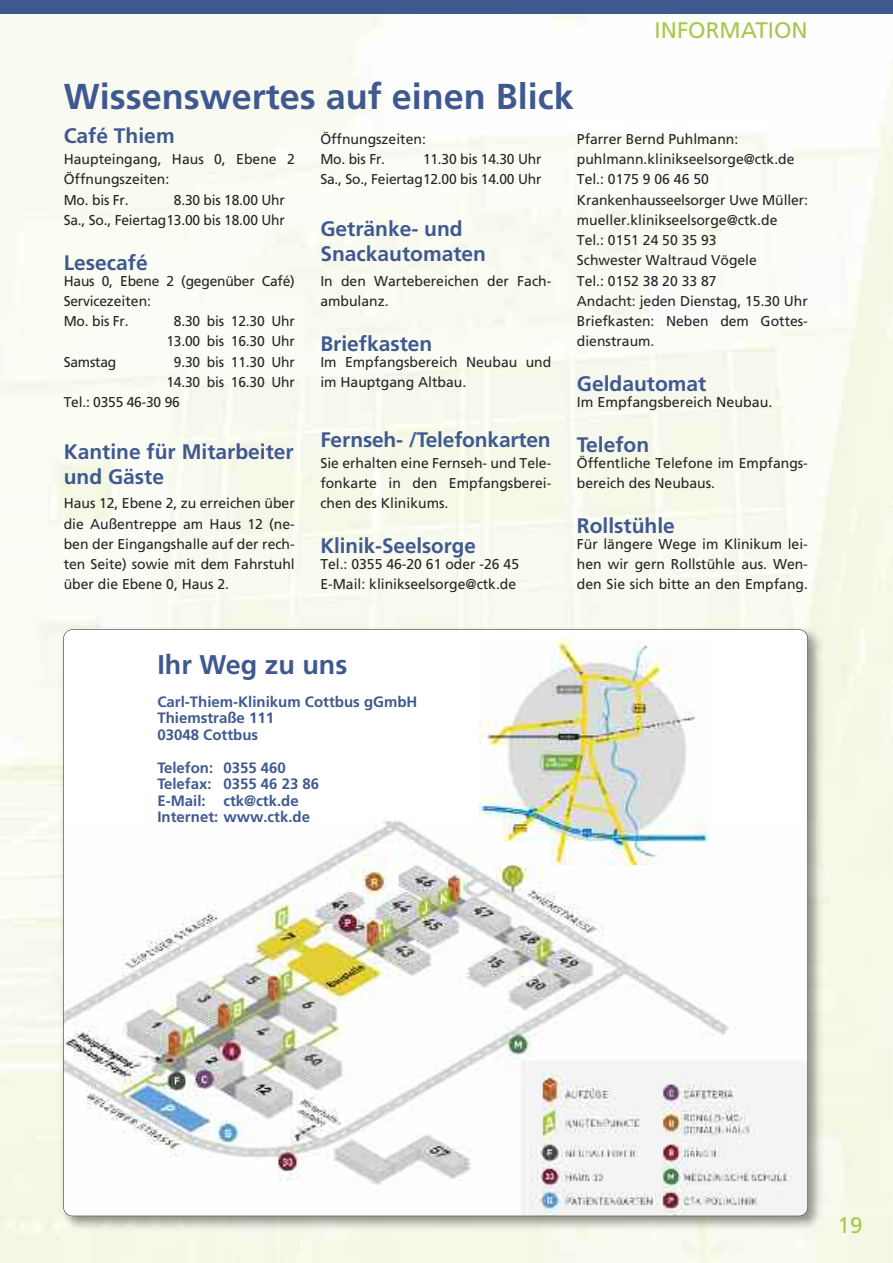
<style>
.page{position:relative;width:893px;height:1263px;background:#fff}
.page>*{position:absolute;margin:0;border:0;box-sizing:border-box;transform-origin:0 0}
.t1{font:700 36px "Frutiger LT Pro";color:#3f5990}
.t2{font:700 27px "Frutiger LT Pro";color:#3f5990}
.t3{font:22.5px "Frutiger LT Pro";color:#a6c94b}
.t4{font:700 21px/25.2px "Frutiger LT Pro";color:#3f5990}
.t5{font:700 15px/16.5px "Frutiger LT Pro";color:#3f5990}
.t6{font:14.25px/20.2px "Frutiger";color:#272526}
</style>
<div class="page">
<img style="left:56px;top:622px;width:771px;height:614px">
<div style="left:64px;top:630px;width:744px;height:586px;background:#fff;border-radius:9px"></div>
<img style="left:64px;top:820px;width:744px;height:396px">
<div style="left:0;top:0;width:893px;height:14px;background:#3f5990"></div>
<img style="left:479px;top:639px;width:231px;height:225px">
<h1 class="t1" style="left:64px;top:84px;width:512px">Wissenswertes auf einen Blick</h1>
<h3 class="t3" style="left:654px;top:22px;width:155px">INFORMATION</h3>
<h3 class="t4" style="left:64px;top:126px;width:112px">Café Thiem</h3>
<p class="t6" style="left:64px;top:150px;width:233px">Haupteingang, Haus 0, Ebene 2<br>Öffnungszeiten:<br>Mo. bis Fr.</p>
<p class="t6" style="left:64px;top:191px;width:223px;text-align:right">8.30 bis 18.00 Uhr<br>Sa., So., Feiertag13.00 bis 18.00 Uhr</p>
<h3 class="t4" style="left:64px;top:252px;width:86px">Lesecafé</h3>
<p class="t6" style="left:64px;top:272px;width:233px">Haus 0, Ebene 2 (gegenüber Café)<br>Servicezeiten:<br>Mo. bis Fr.</p>
<p class="t6" style="left:166px;top:312px;width:130px;text-align:center">8.30 bis 12.30 Uhr<br>13.00 bis 16.30 Uhr</p>
<p class="t6" style="left:64px;top:353px;width:54px">Samstag</p>
<p class="t6" style="left:174px;top:353px;width:122px">9.30 bis 11.30 Uhr</p>
<p class="t6" style="left:166px;top:373px;width:130px">14.30 bis 16.30 Uhr</p>
<p class="t6" style="left:64px;top:393px;width:118px">Tel.: 0355 46-30 96</p>
<h3 class="t4" style="left:64px;top:441px;width:231px">Kantine für Mitarbeiter und Gäste</h3>
<p class="t6" style="left:64px;top:494px;width:233px;text-align:justify">Haus 12, Ebene 2, zu erreichen über die Außentreppe am Haus 12 (ne&shy;ben der Eingangshalle auf der rech&shy;ten Seite) sowie mit dem Fahrstuhl über die Ebene 0, Haus 2.</p>
<p class="t6" style="left:320px;top:130px;width:107px">Öffnungszeiten:<br>Mo. bis Fr.</p>
<p class="t6" style="left:320px;top:150px;width:223px;text-align:right">11.30 bis 14.30 Uhr<br>Sa., So., Feiertag12.00 bis 14.00 Uhr</p>
<h3 class="t4" style="left:320px;top:218px;width:167px">Getränke- und<br>Snackautomaten</h3>
<p class="t6" style="left:320px;top:272px;width:233px">In den Wartebereichen der Fach&shy;ambulanz.</p>
<h3 class="t4" style="left:320px;top:333px;width:114px">Briefkasten</h3>
<p class="t6" style="left:320px;top:353px;width:233px">Im Empfangsbereich Neubau und im Hauptgang Altbau.</p>
<h3 class="t4" style="left:320px;top:429px;width:232px">Fernseh- /Telefonkarten</h3>
<p class="t6" style="left:320px;top:454px;width:233px;text-align:justify">Sie erhalten eine Fernseh- und Tele&shy;fonkarte in den Empfangsberei&shy;chen des Klinikums.</p>
<h3 class="t4" style="left:320px;top:535px;width:157px">Klinik-Seelsorge</h3>
<p class="t6" style="left:320px;top:555px;width:200px">Tel.: 0355 46-20 61 oder -26 45<br>E-Mail: klinikseelsorge@ctk.de</p>
<h2 class="t2" style="left:157px;top:655px;width:192px">Ihr Weg zu uns</h2>
<p class="t5" style="left:157px;top:695px;width:262px">Carl-Thiem-Klinikum Cottbus gGmbH<br>Thiemstraße 111<br>03048 Cottbus</p>
<p class="t5" style="left:157px;top:761px;width:163px">Telefon: 0355 460<br>Telefax: 0355 46 23 86<br>E-Mail: ctk@ctk.de<br>Internet: www.ctk.de</p>
<p class="t6" style="left:577px;top:130px;width:233px">Pfarrer Bernd Puhlmann: puhlmann.klinikseelsorge@ctk.de<br>Tel.: 0175 9 06 46 50<br>Krankenhausseelsorger Uwe Müller: mueller.klinikseelsorge@ctk.de<br>Tel.: 0151 24 50 35 93<br>Schwester Waltraud Vögele<br>Tel.: 0152 38 20 33 87<br>Andacht: jeden Dienstag, 15.30 Uhr<br>Briefkasten: Neben dem Gottes&shy;dienstraum.</p>
<h3 class="t4" style="left:577px;top:373px;width:131px">Geldautomat</h3>
<p class="t6" style="left:577px;top:393px;width:197px">Im Empfangsbereich Neubau.</p>
<h3 class="t4" style="left:577px;top:434px;width:74px">Telefon</h3>
<p class="t6" style="left:577px;top:454px;width:233px">Öffentliche Telefone im Empfangs&shy;bereich des Neubaus.</p>
<h3 class="t4" style="left:577px;top:515px;width:100px">Rollstühle</h3>
<p class="t6" style="left:577px;top:535px;width:233px;text-align:justify">Für längere Wege im Klinikum lei&shy;hen wir gern Rollstühle aus. Wen&shy;den Sie sich bitte an den Empfang.</p>
<h3 class="t3" style="left:838px;top:1217px;width:27px">19</h3>
</div>
